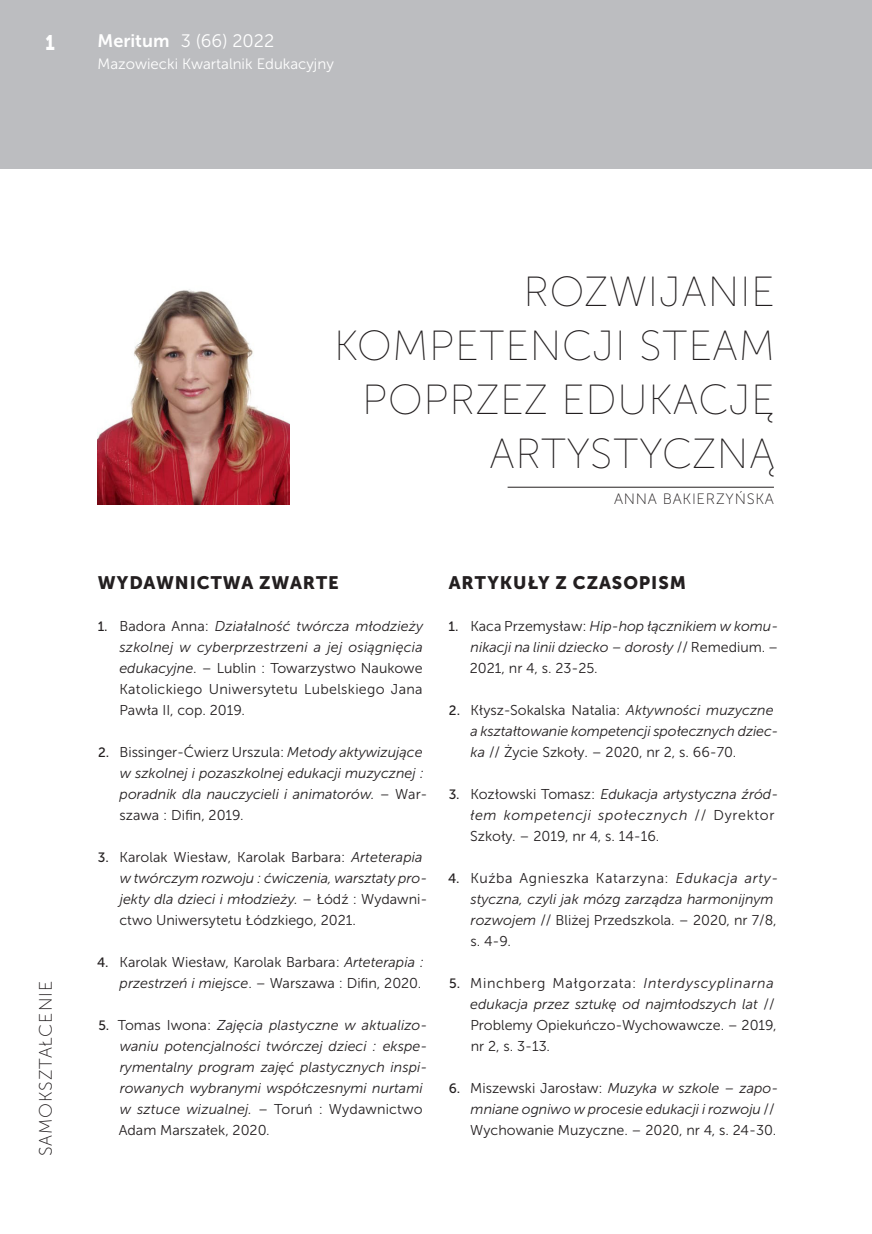
<style>
.page{position:relative;width:872px;height:1234px;background:#fff}
.page>*{position:absolute;margin:0;border:0;box-sizing:border-box;transform-origin:0 0}
.t1{font:300 42px/54px "Museo Sans Display";letter-spacing:.05em;color:#231f20;text-align:right}
.t2{font:21px "Museo Sans 900";color:#fff;scale:.8 1}
.t3{font:18px "Museo Sans 900";letter-spacing:.05em;color:#231f20}
.t4{font:18px "Museo Sans 300";color:#fff}
.t5{font:18px "Museo Sans 100";letter-spacing:.05em;color:#231f20}
.t6{font:15px "Museo Sans 300";color:#fff}
.t7{font:15px "Museo Sans 100";letter-spacing:.05em;color:#231f20}
.t8{font:italic 14.25px/21px "Museo Sans 300";color:#231f20}
.t9{font:14.25px/21px "Museo Sans 300";color:#231f20}
.t10{font:14.25px/21px "Museo Sans 300";letter-spacing:.035em;color:#231f20}
.s1{font-family:"Museo Sans 700"}
.s2{font-family:"Museo Sans 500";font-size:13.5px}
.s3{font-style:italic}
.s4{font-family:"Museo Sans 500";font-style:normal;font-size:13.5px}
.s5{font-style:normal}
</style>
<div class="page">
<div style="left:0;top:0;width:872px;height:169px;background:#bcbdc0"></div>
<hr style="left:507px;top:487px;width:267px;height:1px;background:#231f20">
<img style="left:98px;top:289px;width:191px;height:215px">
<h2 class="t2" style="left:45px;top:30px;width:13px">1</h2>
<p class="t4" style="left:98px;top:31px;width:178px"><span class="s1">Meritum</span> 3 (66) 2022</p>
<p class="t6" style="left:98px;top:56px;width:238px">Mazowiecki Kwartalnik Edukacyjny</p>
<p class="t5" style="left:36px;top:1156px;width:177px;rotate:-90deg">SAMOKSZTAŁCENIE</p>
<h1 class="t1" style="left:335px;top:265px;width:441px">ROZWIJANIE<br>KOMPETENCJI STEAM<br>POPRZEZ EDUKACJĘ<br>ARTYSTYCZNĄ</h1>
<p class="t7" style="left:614px;top:491px;width:161px">ANNA BAKIERZYŃSKA</p>
<p class="t3" style="left:98px;top:572px;width:242px">WYDAWNICTWA ZWARTE</p>
<p class="t9" style="left:119px;top:615px;width:305px;text-align:justify;text-indent:-22px"><span class="s2">1.</span> Badora Anna: <span class="s3">Działalność twórcza młodzieży szkolnej w cyberprzestrzeni a jej osiągnięcia edukacyjne</span>. – Lublin : Towarzystwo Naukowe Katolickiego Uniwersytetu Lubelskiego Jana Pawła II, cop. 2019.</p>
<p class="t8" style="left:119px;top:741px;width:309px;text-indent:-21px"><span class="s4">2.</span> <span class="s5">Bissinger-Ćwierz Urszula:</span> Metody aktywizujące w szkolnej i pozaszkolnej edukacji muzycznej : poradnik dla nauczycieli i animatorów. <span class="s5">– War&shy;szawa : Difin, 2019.</span></p>
<p class="t8" style="left:119px;top:846px;width:309px;text-indent:-22px"><span class="s4">3.</span> <span class="s5">Karolak Wiesław, Karolak Barbara:</span> Arteterapia w twórczym rozwoju : ćwiczenia, warsztaty pro&shy;jekty dla dzieci i młodzieży. <span class="s5">– Łódź : Wydawni&shy;ctwo Uniwersytetu Łódzkiego, 2021.</span></p>
<p class="t9" style="left:97px;top:951px;width:328px;text-align:right"><span class="s2">4.</span> Karolak Wiesław, Karolak Barbara: <span class="s3">Arteterapia : przestrzeń i miejsce</span>. – Warszawa : Difin, 2020.</p>
<p class="t8" style="left:119px;top:1014px;width:310px;text-indent:-20px"><span class="s4">5.</span> <span class="s5">Tomas Iwona:</span> Zajęcia plastyczne w aktualizo&shy;waniu potencjalności twórczej dzieci : ekspe&shy;rymentalny program zajęć plastycznych inspi&shy;rowanych wybranymi współczesnymi nurtami w sztuce wizualnej. <span class="s5">– Toruń : Wydawnictwo Adam Marszałek, 2020.</span></p>
<p class="t3" style="left:449px;top:572px;width:239px">ARTYKUŁY Z CZASOPISM</p>
<p class="t8" style="left:470px;top:615px;width:310px;text-align:justify;text-indent:-21px"><span class="s4">1.</span> <span class="s5">Kaca Przemysław:</span> Hip-hop łącznikiem w komu&shy;nikacji na linii dziecko – dorosły <span class="s5">// Remedium. – 2021, nr 4, s. 23-25.</span></p>
<p class="t8" style="left:470px;top:699px;width:309px;text-indent:-21px"><span class="s4">2.</span> <span class="s5">Kłysz-Sokalska Natalia:</span> Aktywności muzyczne a kształtowanie kompetencji społecznych dziec&shy;ka <span class="s5">// Życie Szkoły. – 2020, nr 2, s. 66-70.</span></p>
<p class="t9" style="left:470px;top:783px;width:310px;text-indent:-21px"><span class="s2">3.</span> Kozłowski Tomasz: <span class="s3">Edukacja artystyczna źród&shy;łem kompetencji społecznych</span> // Dyrektor<br>Szkoły. – 2019, nr 4, s. 14-16.</p>
<p class="t10" style="left:470px;top:867px;width:309px;text-indent:-22px"><span class="s2">4.</span> Kuźba Agnieszka Katarzyna: <span class="s3">Edukacja arty&shy;styczna, czyli jak mózg zarządza harmonijnym rozwojem</span> // Bliżej Przedszkola. – 2020, nr 7/8, s. 4-9.</p>
<p class="t9" style="left:470px;top:972px;width:308px;text-indent:-21px"><span class="s2">5.</span> Minchberg Małgorzata: <span class="s3">Interdyscyplinarna edukacja przez sztukę od najmłodszych lat</span> // Problemy Opiekuńczo-Wychowawcze. – 2019, nr 2, s. 3-13.</p>
<p class="t9" style="left:470px;top:1077px;width:309px;text-indent:-21px"><span class="s2">6.</span> Miszewski Jarosław: <span class="s3">Muzyka w szkole – zapo&shy;mniane ogniwo w procesie edukacji i rozwoju</span> //<br>Wychowanie Muzyczne. – 2020, nr 4, s. 24-30.</p>
</div>
